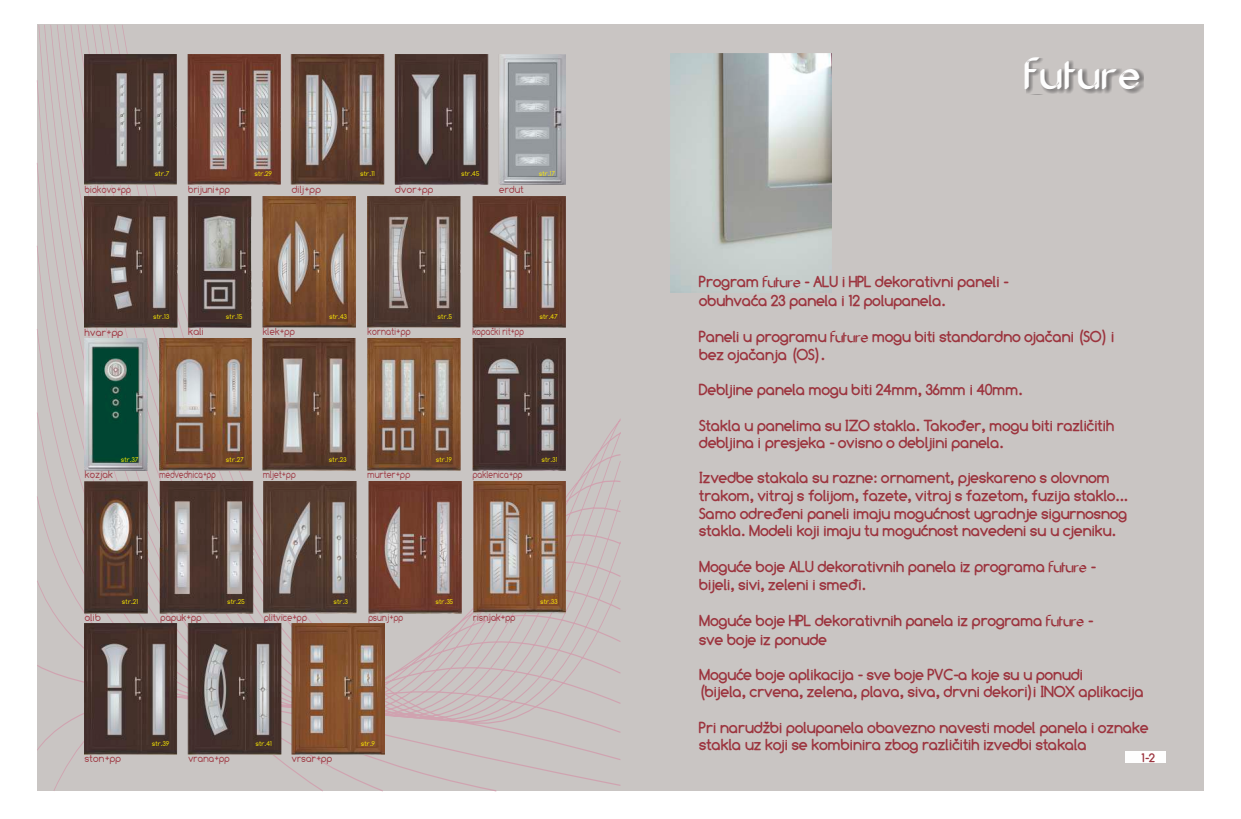
<style>
.page{position:relative;width:1241px;height:819px;background:#fff}
.page>*{position:absolute;margin:0;border:0;box-sizing:border-box;transform-origin:0 0}
.t1{font:43.14px "Castorgate Distort";letter-spacing:.04em;color:#fefefe}
.t2{font:700 15.75px/17.6px "Comfortaa";color:#9c343e}
.t3{font:700 12.25px "Comfortaa";color:#9c343e}
.t4{font:10.5px "Comfortaa";color:#9c343e;scale:.84 1}
.t5{font:10.5px "Comfortaa";color:#9c343e;scale:.96 1}
.t6{font:10.5px "Comfortaa";color:#9c343e;scale:.93 1}
.t7{font:10.5px "Comfortaa";color:#9c343e;scale:.89 1}
.t8{font:10.5px "Comfortaa";color:#9c343e;scale:.81 1}
.t9{font:10.5px "Comfortaa";color:#9c343e;scale:.78 1}
.t10{font:10.5px "Comfortaa";color:#9c343e;scale:.75 1}
.t11{font:10.5px "Comfortaa";color:#9c343e;scale:.79 1}
.t12{font:10.5px "Comfortaa";color:#9c343e;scale:.85 1}
.t13{font:10.5px "Comfortaa";color:#9c343e}
.t14{font:10.5px "Comfortaa";color:#9c343e;scale:.86 1}
.t15{font:10.5px "Comfortaa";color:#9c343e;scale:.88 1}
.t16{font:10.5px "Comfortaa";color:#9c343e;scale:.9 1}
.t17{font:7px "Comfortaa";color:#ffed00}
.s1{font-family:"Castorgate Distort";font-weight:400}
</style>
<div class="page">
<div style="left:620px;top:25px;width:583px;height:765px;background:#c9c5c3"></div>
<svg style="left:37px;top:25px;width:583px;height:766px;background:#c7c0bf"></svg>
<div style="left:1025px;top:58px;width:118px;height:36px;background:#313134;opacity:.46"></div>
<img style="left:85px;top:54px;width:480px;height:131px">
<img style="left:670px;top:53px;width:161px;height:239px">
<div style="left:1124px;top:751px;width:41px;height:11px;background:#fefefe"></div>
<img style="left:85px;top:623px;width:299px;height:131px">
<img style="left:85px;top:197px;width:480px;height:131px">
<img style="left:85px;top:339px;width:480px;height:131px">
<img style="left:85px;top:482px;width:480px;height:131px">
<p class="t4" style="left:85px;top:185px;width:57px">biokovo+pp</p>
<p class="t17" style="left:155px;top:171px;width:16px">str.7</p>
<p class="t17" style="left:255px;top:171px;width:19px">str.29</p>
<p class="t17" style="left:360px;top:171px;width:16px">str.11</p>
<p class="t17" style="left:461px;top:171px;width:20px">str.45</p>
<p class="t17" style="left:539px;top:171px;width:18px">str.17</p>
<p class="t7" style="left:188px;top:185px;width:49px">brijuni+pp</p>
<p class="t5" style="left:291px;top:185px;width:32px">dilj+pp</p>
<p class="t5" style="left:395px;top:185px;width:42px">dvor+pp</p>
<p class="t6" style="left:499px;top:185px;width:28px">erdut</p>
<p class="t13" style="left:84px;top:328px;width:41px">hvar+pp</p>
<p class="t17" style="left:153px;top:314px;width:17px">str.13</p>
<p class="t13" style="left:188px;top:328px;width:17px">kali</p>
<p class="t17" style="left:226px;top:314px;width:18px">str.15</p>
<p class="t7" style="left:263px;top:328px;width:38px">klek+pp</p>
<p class="t17" style="left:329px;top:314px;width:19px">str.43</p>
<p class="t4" style="left:367px;top:328px;width:53px">kornati+pp</p>
<p class="t17" style="left:438px;top:314px;width:16px">str.5</p>
<p class="t9" style="left:472px;top:328px;width:68px">kopački rit+pp</p>
<p class="t17" style="left:539px;top:314px;width:19px">str.47</p>
<p class="t6" style="left:85px;top:470px;width:32px">kozjak</p>
<p class="t17" style="left:121px;top:456px;width:19px">str.37</p>
<p class="t10" style="left:159px;top:470px;width:77px">medvednica+pp</p>
<p class="t17" style="left:226px;top:456px;width:19px">str.27</p>
<p class="t8" style="left:263px;top:470px;width:42px">mljet+pp</p>
<p class="t17" style="left:329px;top:456px;width:19px">str.23</p>
<p class="t4" style="left:367px;top:470px;width:53px">murter+pp</p>
<p class="t17" style="left:436px;top:456px;width:18px">str.19</p>
<p class="t11" style="left:472px;top:470px;width:65px">paklenica+pp</p>
<p class="t17" style="left:541px;top:456px;width:17px">str.31</p>
<p class="t17" style="left:122px;top:599px;width:18px">str.21</p>
<p class="t17" style="left:227px;top:599px;width:19px">str.25</p>
<p class="t17" style="left:334px;top:599px;width:16px">str.3</p>
<p class="t17" style="left:436px;top:599px;width:19px">str.35</p>
<p class="t15" style="left:160px;top:613px;width:49px">papuk+pp</p>
<p class="t5" style="left:85px;top:613px;width:18px">olib</p>
<p class="t8" style="left:368px;top:613px;width:45px">psunj+pp</p>
<p class="t14" style="left:473px;top:613px;width:51px">risnjak+pp</p>
<p class="t12" style="left:264px;top:613px;width:52px">plitvice+pp</p>
<p class="t17" style="left:540px;top:599px;width:19px">str.33</p>
<p class="t5" style="left:85px;top:754px;width:40px">ston+pp</p>
<p class="t17" style="left:152px;top:740px;width:19px">str.39</p>
<p class="t16" style="left:188px;top:754px;width:48px">vrana+pp</p>
<p class="t17" style="left:256px;top:740px;width:18px">str.41</p>
<p class="t6" style="left:292px;top:754px;width:45px">vrsar+pp</p>
<p class="t17" style="left:361px;top:740px;width:16px">str.9</p>
<h1 class="t1" style="left:1024px;top:57px;width:117px">future</h1>
<p class="t2" style="left:699px;top:274px;width:311px;line-height:18.5px">Program <span class="s1">future</span> - ALU i HPL dekorativni paneli - obuhvaća 23 panela i 12 polupanela.</p>
<p class="t2" style="left:699px;top:328px;width:416px;line-height:18.5px">Paneli u programu <span class="s1">future</span> mogu biti standardno ojačani (SO) i bez ojačanja (OS).</p>
<p class="t2" style="left:699px;top:382px;width:325px">Debljine panela mogu biti 24mm, 36mm i 40mm.</p>
<p class="t2" style="left:699px;top:417px;width:416px">Stakla u panelima su IZO stakla. Također, mogu biti različitih debljina i presjeka - ovisno o debljini panela.</p>
<p class="t2" style="left:699px;top:470px;width:430px">Izvedbe stakala su razne: ornament, pjeskareno s olovnom trakom, vitraj s folijom, fazete, vitraj s fazetom, fuzija staklo...<br>Samo određeni paneli imaju mogućnost ugradnje sigurnosnog stakla. Modeli koji imaju tu mogućnost navedeni su u cjeniku.</p>
<p class="t2" style="left:699px;top:558px;width:398px;line-height:18.5px">Moguće boje ALU dekorativnih panela iz programa <span class="s1">future</span> - bijeli, sivi, zeleni i smeđi.</p>
<p class="t2" style="left:699px;top:612px;width:395px;line-height:18.5px">Moguće boje HPL dekorativnih panela iz programa <span class="s1">future</span> - sve boje iz ponude</p>
<p class="t2" style="left:699px;top:667px;width:446px">Moguće boje aplikacija - sve boje PVC-a koje su u ponudi<br>(bijela, crvena, zelena, plava, siva, drvni dekori)i INOX aplikacija</p>
<p class="t2" style="left:699px;top:719px;width:450px">Pri narudžbi polupanela obavezno navesti model panela i oznake stakla uz koji se kombinira zbog različitih izvedbi stakala</p>
<p class="t3" style="left:1141px;top:752px;width:15px">1-2</p>
</div>
